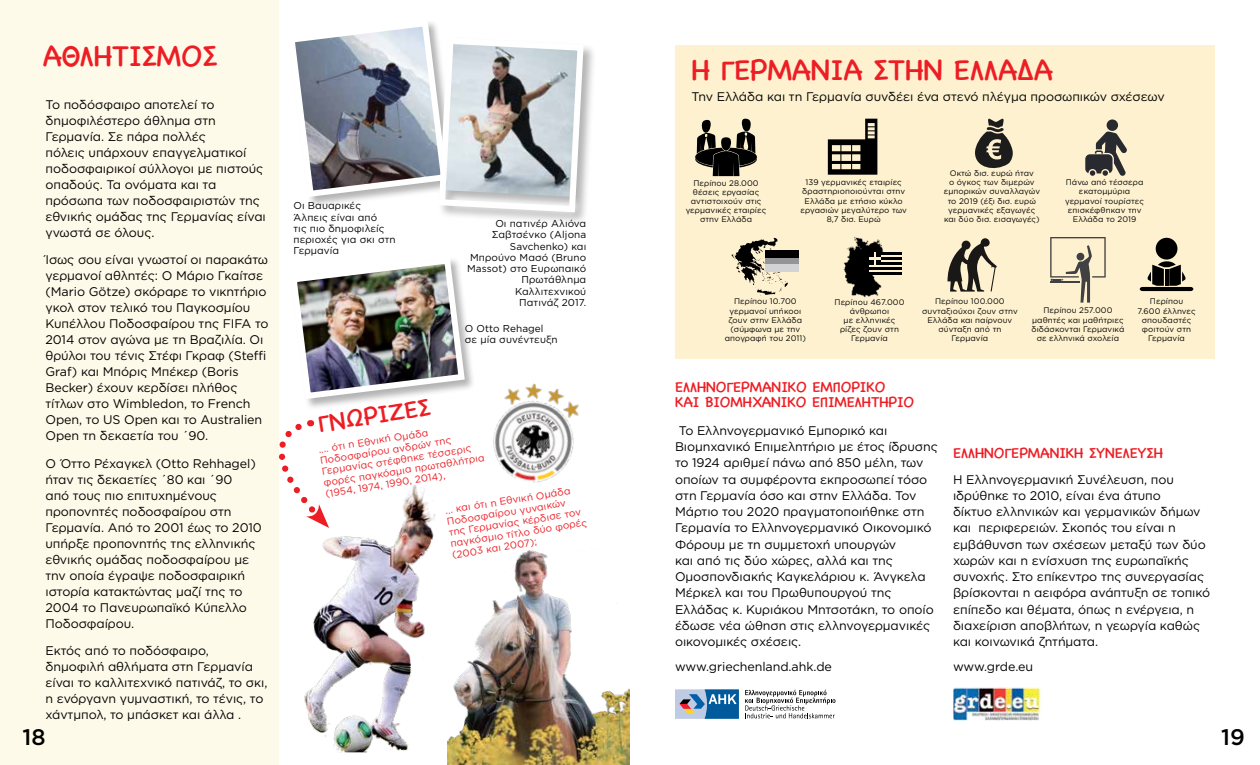
<style>
.page{position:relative;width:1260px;height:765px;background:#fff}
.page>*{position:absolute;margin:0;border:0;box-sizing:border-box;transform-origin:0 0}
.t1{font:30px "Chalkboard SE";letter-spacing:-.01em;color:#ed1d24}
.t2{font:25px "Chalkboard SE";color:#ed1d24}
.t3{font:500 22.5px "Gotham Greek";color:#000}
.t4{font:15px/15px "Chalkboard SE";letter-spacing:-.01em;color:#ed1d24}
.t5{font:12.5px/16px "Gotham Greek";letter-spacing:-.005em;color:#000}
.t6{font:10px/11.2px "Gotham Greek";color:#ed1d24}
.t7{font:10px/11.2px "Gotham Greek";letter-spacing:.01em;color:#000}
.t8{font:8px/9.2px "Gotham Greek";letter-spacing:.01em;color:#000;text-align:center}
</style>
<div class="page">
<div style="left:675px;top:45px;width:539px;height:313px;background:#fdf1cf"></div>
<div style="left:0;top:0;width:279px;height:765px;background:#fefae9"></div>
<svg style="left:279px;top:420px;width:36px;height:83px"></svg>
<img style="left:303px;top:482px;width:133px;height:271px">
<img style="left:447px;top:550px;width:183px;height:215px">
<div style="left:290px;top:257px;width:186px;height:153px;background:#000;opacity:.3"></div>
<img style="left:290px;top:257px;width:178px;height:145px">
<div style="left:438px;top:37px;width:159px;height:189px;background:#000;opacity:.3"></div>
<img style="left:295px;top:22px;width:292px;height:193px">
<svg style="left:675px;top:689px;width:64px;height:30px;background:#6490b6"></svg>
<svg style="left:745px;top:690px;width:91px;height:28px"></svg>
<img style="left:953px;top:687px;width:88px;height:34px">
<img style="left:493px;top:383px;width:86px;height:100px">
<svg style="left:695px;top:118px;width:62px;height:58px"></svg>
<svg style="left:828px;top:119px;width:49px;height:56px"></svg>
<svg style="left:975px;top:118px;width:38px;height:51px"></svg>
<svg style="left:1085px;top:119px;width:42px;height:57px"></svg>
<svg style="left:731px;top:238px;width:57px;height:58px"></svg>
<div style="left:765px;top:257px;width:34px;height:7px;background:#939598"></div>
<div style="left:765px;top:250px;width:34px;height:7px;background:#000"></div>
<div style="left:765px;top:264px;width:34px;height:7px;background:#d1d3d4"></div>
<svg style="left:948px;top:238px;width:49px;height:54px"></svg>
<svg style="left:1050px;top:237px;width:56px;height:66px"></svg>
<div style="left:1156px;top:238px;width:21px;height:22px;background:#000;border-radius:50%"></div>
<svg style="left:1140px;top:261px;width:53px;height:30px"></svg>
<img style="left:843px;top:236px;width:44px;height:61px">
<div style="left:869px;top:252px;width:32px;height:22px;background:#fdf1cf"></div>
<svg style="left:869px;top:252px;width:12px;height:13px"></svg>
<hr style="left:881px;top:252px;width:20px;height:3px;background:#000">
<hr style="left:881px;top:257px;width:20px;height:3px;background:#000">
<hr style="left:881px;top:262px;width:20px;height:3px;background:#000">
<hr style="left:869px;top:267px;width:32px;height:2px;background:#000">
<hr style="left:869px;top:272px;width:32px;height:2px;background:#000">
<h1 class="t1" style="left:43px;top:29px;width:176px">ΑΘΛΗΤΙΣΜΌΣ</h1>
<p class="t5" style="left:45px;top:96px;width:222px">Το ποδόσφαιρο αποτελεί το δημοφιλέστερο άθλημα στη<br>Γερμανία. Σε πάρα πολλές<br>πόλεις υπάρχουν επαγγελματικοί ποδοσφαιρικοί σύλλογοι με πιστούς οπαδούς. Τα ονόματα και τα πρόσωπα των ποδοσφαιριστών της εθνικής ομάδας της Γερμανίας είναι γνωστά σε όλους.</p>
<p class="t5" style="left:45px;top:252px;width:225px">Ίσως σου είναι γνωστοί οι παρακάτω γερμανοί αθλητές: Ο Μάριο Γκαίτσε (Mario Götze) σκόραρε το νικητήριο γκολ στον τελικό του Παγκοσμίου<br>Κυπέλλου Ποδοσφαίρου της FIFA το<br>2014 στον αγώνα με τη Βραζιλία. Οι θρύλοι του τένις Στέφι Γκραφ (Steffi<br>Graf) και Μπόρις Μπέκερ (Boris<br>Becker) έχουν κερδίσει πλήθος τίτλων στο Wimbledon, το French<br>Open, το US Open και το Australien<br>Open τη δεκαετία του ´90.</p>
<p class="t5" style="left:45px;top:455px;width:218px">Ο Όττο Ρέχαγκελ (Otto Rehhagel) ήταν τις δεκαετίες ´80 και ´90<br>από τους πιο επιτυχημένους προπονητές ποδοσφαίρου στη<br>Γερμανία. Από το 2001 έως το 2010 υπήρξε προπονητής της ελληνικής εθνικής ομάδας ποδοσφαίρου με την οποία έγραψε ποδοσφαιρική ιστορία κατακτώντας μαζί της το<br>2004 το Πανευρωπαϊκό Κύπελλο<br>Ποδοσφαίρου.</p>
<p class="t5" style="left:45px;top:642px;width:224px">Εκτός από το ποδόσφαιρο, δημοφιλή αθλήματα στη Γερμανία είναι το καλλιτεχνικό πατινάζ, το σκι, η ενόργανη γυμναστική, το τένις, το χάντμπολ, το μπάσκετ και άλλα .</p>
<p class="t7" style="left:294px;top:200px;width:104px">Οι Βαυαρικές<br>Άλπεις είναι από<br>τις πιο δημοφιλείς περιοχές για σκι στη<br>Γερμανία</p>
<p class="t7" style="left:467px;top:218px;width:121px;text-align:right">Οι πατινέρ Αλιόνα<br>Σαβτσένκο (Aljona<br>Savchenko) και<br>Μπρούνο Μασό (Bruno<br>Massot) στο Ευρωπαικό<br>Πρωτάθλημα<br>Καλλιτεχνικού<br>Πατινάζ 2017.</p>
<p class="t7" style="left:465px;top:323px;width:94px">Ο Otto Rehagel σε μία συνέντευξη</p>
<h2 class="t2" style="left:315px;top:402px;width:114px;rotate:-9deg">ΓΝΏΡΙΖΕΣ</h2>
<p class="t6" style="left:318px;top:444px;width:164px;rotate:-9deg">.... ότι η Εθνική Ομάδα<br>Ποδοσφαίρου ανδρών της<br>Γερμανίας στέφθηκε τέσσερις φορές παγκόσμια πρωταθλήτρια (1954, 1974, 1990, 2014),</p>
<p class="t6" style="left:444px;top:505px;width:140px;rotate:-9deg">... και ότι η Εθνική Ομάδα<br>Ποδοσφαίρου γυναικών της Γερμανίας κέρδισε τον παγκόσμιο τίτλο δύο φορές (2003 και 2007);</p>
<h1 class="t1" style="left:692px;top:43px;width:363px">Η ΓΕΡΜΑΝΊΑ ΣΤΗΝ ΕΛΛΆΔΑ</h1>
<p class="t5" style="left:692px;top:88px;width:475px">Την Ελλάδα και τη Γερμανία συνδέει ένα στενό πλέγμα προσωπικών σχέσεων</p>
<p class="t8" style="left:686px;top:178px;width:82px">Περίπου 28.000 θέσεις εργασίας αντιστοιχούν στις γερμανικές εταιρίες στην Ελλάδα</p>
<p class="t8" style="left:801px;top:178px;width:108px">139 γερμανικές εταιρίες δραστηριοποιούνται στην<br>Ελλάδα με ετήσιο κύκλο εργασιών μεγαλύτερο των<br>8,7 δισ. Ευρώ</p>
<p class="t8" style="left:944px;top:168px;width:98px">Οκτώ δισ. ευρώ ήταν<br>ο όγκος των διμερών εμπορικών συναλλαγών το 2019 (έξι δισ. ευρώ γερμανικές εξαγωγές και δύο δισ. εισαγωγές)</p>
<p class="t8" style="left:1065px;top:178px;width:81px">Πάνω από τέσσερα εκατομμύρια γερμανοί τουρίστες επισκέφθηκαν την<br>Ελλάδα το 2019</p>
<p class="t8" style="left:725px;top:297px;width:83px">Περίπου 10.700 γερμανοί υπήκοοι ζουν στην Ελλάδα (σύμφωνα με την απογραφή του 2011)</p>
<p class="t8" style="left:922px;top:297px;width:97px">Περίπου 100.000 συνταξιούχοι ζουν στην<br>Ελλάδα και παίρνουν σύνταξη από τη<br>Γερμανία</p>
<p class="t8" style="left:1137px;top:297px;width:60px">Περίπου<br>7.600 έλληνες σπουδαστές φοιτούν στη<br>Γερμανία</p>
<p class="t8" style="left:835px;top:297px;width:71px">Περίπου 467.000 άνθρωποι<br>με ελληνικές ρίζες ζουν στη<br>Γερμανία</p>
<p class="t8" style="left:1032px;top:306px;width:94px">Περίπου 257.000 μαθητές και μαθήτριες διδάσκονται Γερμανικά σε ελληνικά σχολεία</p>
<p class="t4" style="left:675px;top:379px;width:240px">ΕΛΛΗΝΟΓΕΡΜΑΝΙΚΌ ΕΜΠΟΡΙΚΌ<br>ΚΑΙ ΒΙΟΜΗΧΑΝΙΚΌ ΕΠΙΜΕΛΗΤΉΡΙΟ</p>
<p class="t5" style="left:675px;top:422px;width:264px;text-indent:4px">Το Ελληνογερμανικό Εμπορικό και Βιομηχανικό Επιμελητήριο με έτος ίδρυσης το 1924 αριθμεί πάνω από 850 μέλη, των οποίων τα συμφέροντα εκπροσωπεί τόσο στη Γερμανία όσο και στην Ελλάδα. Τον Μάρτιο του 2020 πραγματοποιήθηκε στη Γερμανία το Ελληνογερμανικό Οικονομικό Φόρουμ με τη συμμετοχή υπουργών<br>και από τις δύο χώρες, αλλά και της Ομοσπονδιακής Καγκελάριου κ. Άνγκελα Μέρκελ και του Πρωθυπουργού της Ελλάδας κ. Κυριάκου Μητσοτάκη, το οποίο έδωσε νέα ώθηση στις ελληνογερμανικές οικονομικές σχέσεις.</p>
<p class="t5" style="left:675px;top:659px;width:159px">www.griechenland.ahk.de</p>
<p class="t4" style="left:953px;top:445px;width:212px">ΕΛΛΗΝΟΓΕΡΜΑΝΙΚΉ ΣΥΝΈΛΕΥΣΗ</p>
<p class="t5" style="left:953px;top:471px;width:259px">Η Ελληνογερμανική Συνέλευση, που ιδρύθηκε το 2010, είναι ένα άτυπο<br>δίκτυο ελληνικών και γερμανικών δήμων και περιφερειών. Σκοπός του είναι η εμβάθυνση των σχέσεων μεταξύ των δύο χωρών και η ενίσχυση της ευρωπαϊκής συνοχής. Στο επίκεντρο της συνεργασίας βρίσκονται η αειφόρα ανάπτυξη σε τοπικό επίπεδο και θέματα, όπως η ενέργεια, η διαχείριση αποβλήτων, η γεωργία καθώς και κοινωνικά ζητήματα.</p>
<p class="t5" style="left:953px;top:659px;width:82px">www.grde.eu</p>
<h3 class="t3" style="left:22px;top:724px;width:25px">18</h3>
<h3 class="t3" style="left:1221px;top:724px;width:25px">19</h3>
</div>
